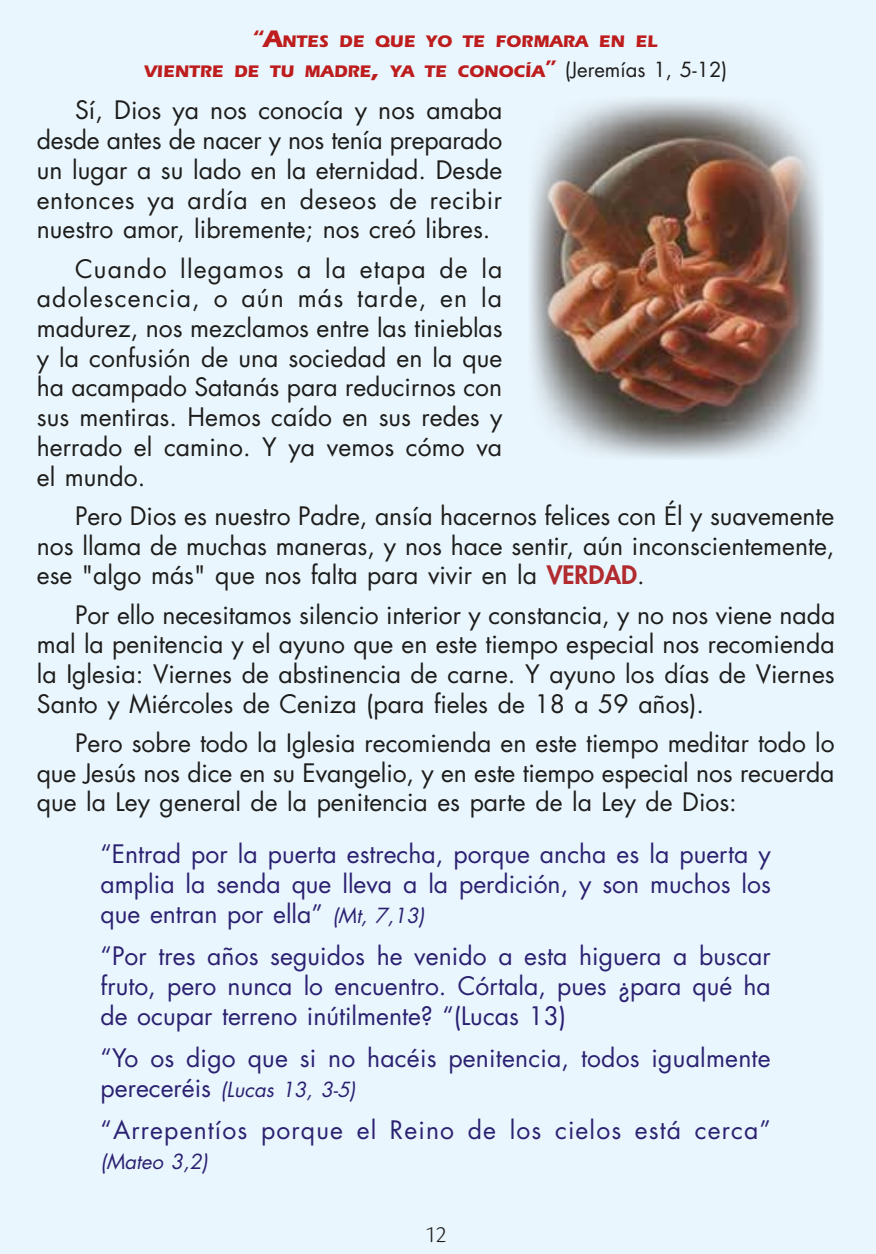
<style>
.page{position:relative;width:876px;height:1254px;background:#fff}
.page>*{position:absolute;margin:0;border:0;box-sizing:border-box;transform-origin:0 0}
.t1{font:24.75px/29.7px "Futura Std";color:#1d1d1b;text-align:justify}
.t2{font:24.75px/29.7px "Futura Std";color:#2b2171;text-align:justify}
.t3{font:24.75px "Futura Std";letter-spacing:.045em;color:#2b2171}
.t4{font:300 24.75px "Cronos Pro";color:#1d1d1b}
.t5{font:italic 20.25px "Futura Std";color:#2b2171}
.t6{font:700 17.32px/29.7px "ITC Eras Std";color:#bd1d1d}
.s1{font-size:24.75px}
.s2{font-family:"Futura Std";font-weight:400;font-size:20.25px;color:#1d1d1b}
.s3{font-weight:800;color:#b12b2f}
.s4{font-style:italic;font-size:20.25px}
.s5{font-style:normal;font-size:24.75px}
</style>
<div class="page">
<div style="left:0;top:0;width:875px;height:1253px;background:#eaf6fe"></div>
<img style="left:530px;top:98px;width:293px;height:361px">
<p class="t6" style="left:144px;top:27px;width:584px;text-indent:108px"><span class="s1">“A</span>NTES DE QUE YO TE FORMARA EN EL<br>VIENTRE DE TU MADRE<span class="s1">,</span> YA TE CONOCÍA<span class="s1">”</span> <span class="s2">(Jeremías 1, 5-12)</span></p>
<p class="t1" style="left:37px;top:96px;width:467px;text-indent:38px">Sí, Dios ya nos conocía y nos amaba desde antes de nacer y nos tenía preparado un lugar a su lado en la eternidad. Desde entonces ya ardía en deseos de recibir nuestro amor, libremente; nos creó libres.</p>
<p class="t1" style="left:37px;top:254px;width:467px;text-indent:38px">Cuando llegamos a la etapa de la adolescencia, o aún más tarde, en la madurez, nos mezclamos entre las tinieblas y la confusión de una sociedad en la que ha acampado Satanás para reducirnos con sus mentiras. Hemos caído en sus redes y herrado el camino. Y ya vemos cómo va el mundo.</p>
<p class="t1" style="left:37px;top:501px;width:799px;text-indent:38px">Pero Dios es nuestro Padre, ansía hacernos felices con Él y suavemente nos llama de muchas maneras, y nos hace sentir, aún inconscientemente, ese "algo más" que nos falta para vivir en la <span class="s3">VERDAD</span>.</p>
<p class="t1" style="left:37px;top:600px;width:799px;text-indent:38px">Por ello necesitamos silencio interior y constancia, y no nos viene nada mal la penitencia y el ayuno que en este tiempo especial nos recomienda la Iglesia: Viernes de abstinencia de carne. Y ayuno los días de Viernes Santo y Miércoles de Ceniza (para fieles de 18 a 59 años).</p>
<p class="t1" style="left:37px;top:728px;width:799px;text-indent:38px">Pero sobre todo la Iglesia recomienda en este tiempo meditar todo lo que Jesús nos dice en su Evangelio, y en este tiempo especial nos recuerda que la Ley general de la penitencia es parte de la Ley de Dios:</p>
<p class="t2" style="left:101px;top:839px;width:671px">“Entrad por la puerta estrecha, porque ancha es la puerta y amplia la senda que lleva a la perdición, y son muchos los que entran por ella” <span class="s4">(Mt, 7,13)</span></p>
<p class="t2" style="left:101px;top:941px;width:671px">“Por tres años seguidos he venido a esta higuera a buscar fruto, pero nunca lo encuentro. Córtala, pues ¿para qué ha de ocupar terreno inútilmente? “(Lucas 13)</p>
<p class="t2" style="left:101px;top:1043px;width:671px">“Yo os digo que si no hacéis penitencia, todos igualmente</p>
<p class="t5" style="left:101px;top:1076px;width:256px"><span class="s5">pereceréis</span> (Lucas 13, 3-5)</p>
<p class="t3" style="left:101px;top:1114px;width:671px">“Arrepentíos porque el Reino de los cielos está cerca”</p>
<p class="t5" style="left:101px;top:1148px;width:109px">(Mateo 3,2)</p>
<p class="t4" style="left:424px;top:1220px;width:23px">12</p>
</div>
